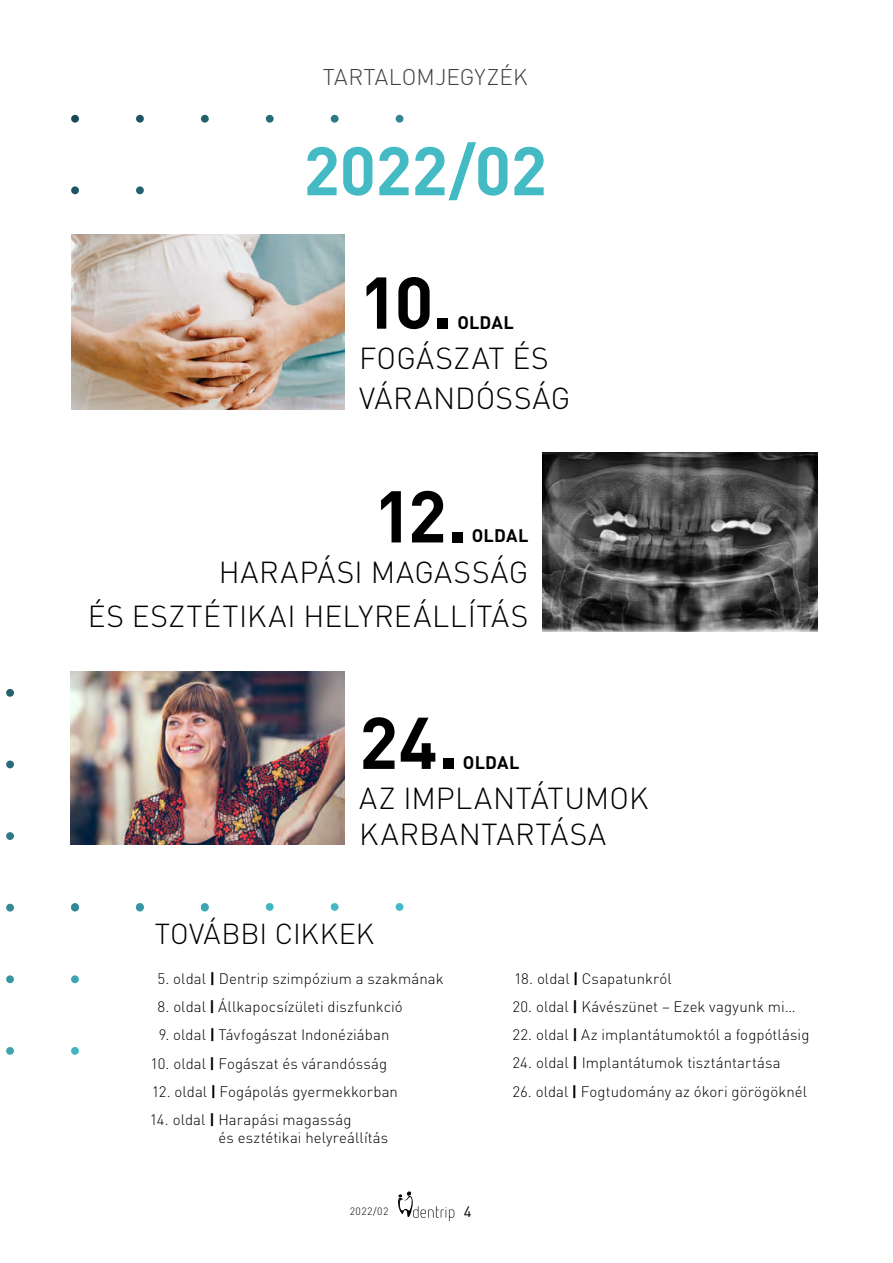
<style>
.page{position:relative;width:893px;height:1263px;background:#fff}
.page>*{position:absolute;margin:0;border:0;box-sizing:border-box;transform-origin:0 0}
.t1{font:700 72px "DIN Pro";color:#000}
.t2{font:700 67.5px "DIN Pro";letter-spacing:-.01em;color:#44bac4}
.t3{font:300 30px/40.2px "DIN Pro";letter-spacing:.02em;color:#000}
.t4{font:300 28.5px "DIN Pro";color:#000}
.t5{font:300 22.5px "DIN Pro";letter-spacing:.005em;color:#414042}
.t6{font:700 18px "DIN Pro";letter-spacing:.01em;color:#000}
.t7{font:300 15px/18px "DIN Pro";letter-spacing:.005em;color:#000}
.t8{font:15px "DIN Pro";color:#000}
.t9{font:300 10.5px "DIN Pro";letter-spacing:.04em;color:#000}
.s1{font-weight:700}
</style>
<div class="page">
<svg style="left:398px;top:1191px;width:56px;height:30px"></svg>
<svg style="left:6px;top:1047px;width:8px;height:8px"></svg>
<svg style="left:71px;top:1047px;width:8px;height:8px"></svg>
<svg style="left:6px;top:975px;width:8px;height:8px"></svg>
<svg style="left:71px;top:975px;width:8px;height:8px"></svg>
<svg style="left:6px;top:904px;width:8px;height:7px"></svg>
<svg style="left:6px;top:832px;width:8px;height:8px"></svg>
<svg style="left:6px;top:760px;width:8px;height:8px"></svg>
<svg style="left:6px;top:689px;width:8px;height:8px"></svg>
<svg style="left:71px;top:903px;width:8px;height:8px"></svg>
<svg style="left:136px;top:903px;width:8px;height:8px"></svg>
<svg style="left:201px;top:903px;width:8px;height:8px"></svg>
<svg style="left:266px;top:903px;width:8px;height:8px"></svg>
<svg style="left:331px;top:903px;width:8px;height:8px"></svg>
<svg style="left:396px;top:903px;width:7px;height:8px"></svg>
<svg style="left:71px;top:186px;width:8px;height:8px"></svg>
<svg style="left:136px;top:186px;width:8px;height:8px"></svg>
<svg style="left:71px;top:115px;width:8px;height:8px"></svg>
<svg style="left:136px;top:115px;width:8px;height:8px"></svg>
<svg style="left:201px;top:115px;width:8px;height:8px"></svg>
<svg style="left:266px;top:115px;width:8px;height:8px"></svg>
<svg style="left:331px;top:115px;width:8px;height:8px"></svg>
<svg style="left:396px;top:115px;width:7px;height:8px"></svg>
<img style="left:70px;top:671px;width:274px;height:173px">
<img style="left:71px;top:235px;width:273px;height:174px">
<img style="left:542px;top:453px;width:276px;height:178px">
<h3 class="t5" style="left:323px;top:61px;width:206px">TARTALOMJEGYZÉK</h3>
<h2 class="t2" style="left:303px;top:125px;width:245px">2022/02</h2>
<h1 class="t1" style="left:359px;top:254px;width:95px">10.</h1>
<p class="t6" style="left:457px;top:310px;width:58px">OLDAL</p>
<h3 class="t3" style="left:359px;top:337px;width:213px">FOGÁSZAT ÉS<br>VÁRANDÓSSÁG</h3>
<h1 class="t1" style="left:374px;top:467px;width:95px">12.</h1>
<p class="t6" style="left:472px;top:524px;width:58px">OLDAL</p>
<h3 class="t3" style="left:88px;top:548px;width:442px;line-height:44.5px;text-align:right">HARAPÁSI MAGASSÁG<br>ÉS ESZTÉTIKAI HELYREÁLLÍTÁS</h3>
<h1 class="t1" style="left:359px;top:694px;width:101px">24.</h1>
<p class="t6" style="left:463px;top:750px;width:58px">OLDAL</p>
<h3 class="t3" style="left:359px;top:779px;width:291px;line-height:36px">AZ IMPLANTÁTUMOK<br>KARBANTARTÁSA</h3>
<h3 class="t4" style="left:155px;top:915px;width:221px">TOVÁBBI CIKKEK</h3>
<p class="t7" style="left:158px;top:969px;width:287px">5. oldal <span class="s1">|</span> Dentrip szimpózium a szakmának</p>
<p class="t7" style="left:158px;top:997px;width:247px">8. oldal <span class="s1">|</span> Állkapocsízületi diszfunkció</p>
<p class="t7" style="left:159px;top:1025px;width:232px">9. oldal <span class="s1">|</span> Távfogászat Indonéziában</p>
<p class="t7" style="left:150px;top:1053px;width:238px">10. oldal <span class="s1">|</span> Fogászat és várandósság</p>
<p class="t7" style="left:152px;top:1082px;width:248px">12. oldal <span class="s1">|</span> Fogápolás gyermekkorban</p>
<p class="t7" style="left:219px;top:1110px;width:171px;text-indent:-69px">14. oldal <span class="s1">|</span> Harapási magasság<br>és esztétikai helyreállítás</p>
<p class="t9" style="left:350px;top:1204px;width:40px">2022/02</p>
<p class="t8" style="left:464px;top:1202px;width:9px">4</p>
<p class="t7" style="left:514px;top:969px;width:159px">18. oldal <span class="s1">|</span> Csapatunkról</p>
<p class="t7" style="left:512px;top:997px;width:285px">20. oldal <span class="s1">|</span> Kávészünet – Ezek vagyunk mi…</p>
<p class="t7" style="left:512px;top:1025px;width:299px">22. oldal <span class="s1">|</span> Az implantátumoktól a fogpótlásig</p>
<p class="t7" style="left:512px;top:1053px;width:270px">24. oldal <span class="s1">|</span> Implantátumok tisztántartása</p>
<p class="t7" style="left:512px;top:1082px;width:296px">26. oldal <span class="s1">|</span> Fogtudomány az ókori görögöknél</p>
</div>
